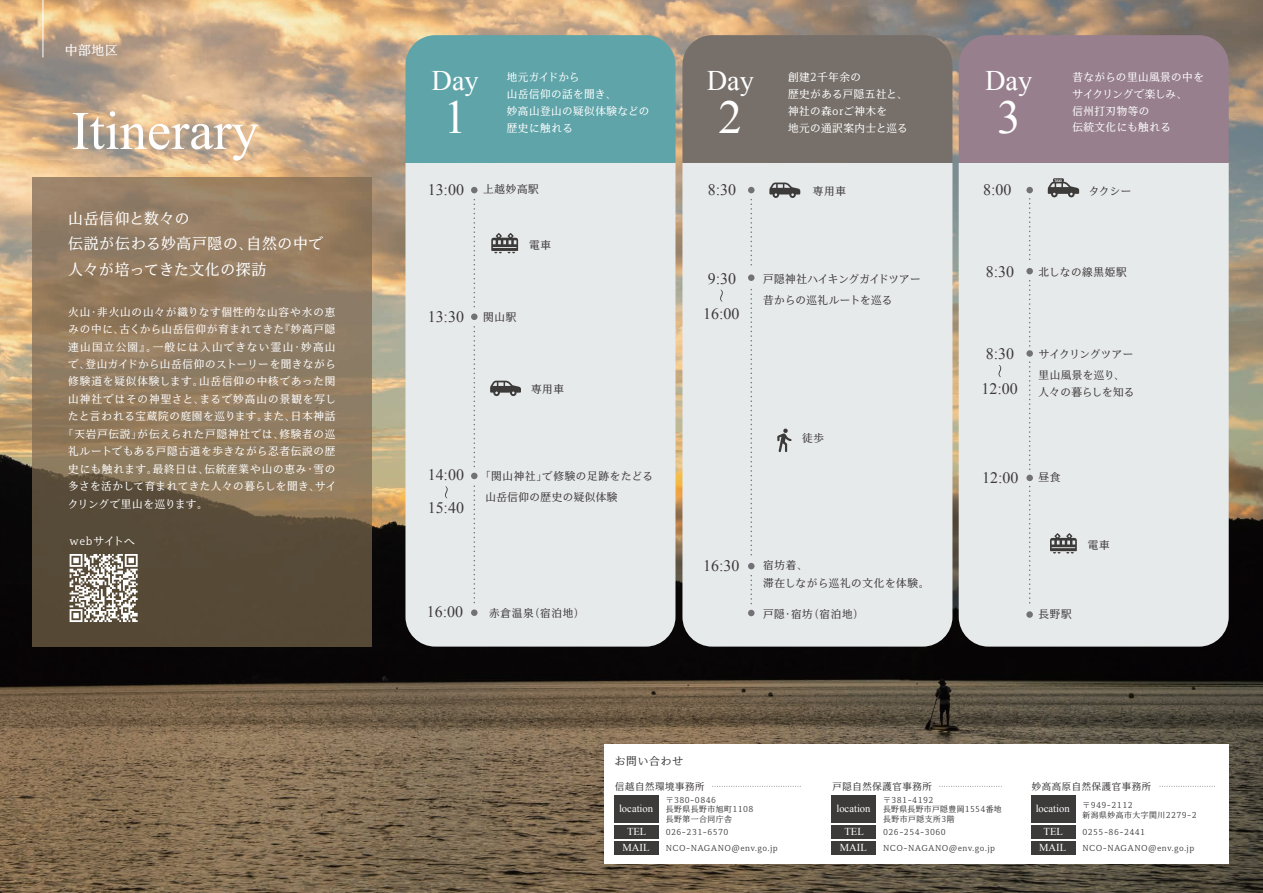
<style>
.page{position:relative;width:1263px;height:893px;background:#fff}
.page>*{position:absolute;margin:0;border:0;box-sizing:border-box;transform-origin:0 0}
.t1{font:54.3px "Times New Roman";color:#fff}
.t2{font:47.25px "Times New Roman";color:#fff}
.t3{font:28.35px "Times New Roman";color:#fff}
.t4{font:15.9px/32.8px "Times New Roman";color:#3d3a3a}
.t5{font:14.85px/26px "TPJPN National Parks Min R";letter-spacing:.04em;color:#fff}
.t6{font:12.9px "TPJPN National Parks Min R";color:#fff}
.t7{font:10.8px "TPJPN National Parks Min R";letter-spacing:-.01em;color:#3d3a3a}
.t8{font:10.65px/17px "TPJPN National Parks Min R";letter-spacing:.045em;color:#fff}
.t9{font:10.65px/17.4px "TPJPN National Parks Min R";letter-spacing:.055em;color:#3d3a3a}
.t10{font:10.65px "TPJPN National Parks Min R";letter-spacing:.065em;color:#fff}
.t11{font:10.65px "TPJPN National Parks Min R";letter-spacing:.07em;color:#fff}
.t12{font:10.65px/15.6px "Times New Roman";color:#fff;text-align:center}
.t13{font:10.65px/17.4px "TPJPN National Parks Min R";letter-spacing:.035em;color:#3d3a3a}
.t14{font:10.65px "TPJPN National Parks Min R";letter-spacing:.075em;color:#fff}
.t15{font:10.65px "TPJPN National Parks Min R";letter-spacing:.115em;color:#fff}
.t16{font:10.65px "TPJPN National Parks Min R";letter-spacing:.085em;color:#fff}
.t17{font:10.65px "TPJPN National Parks Min R";letter-spacing:.09em;color:#fff}
.t18{font:10.65px "TPJPN National Parks Min R";letter-spacing:.01em;color:#fff}
.t19{font:10.65px "TPJPN National Parks Min R";color:#3d3a3a}
.t20{font:10.65px "TPJPN National Parks Min R";letter-spacing:.02em;color:#fff}
.t21{font:9.45px "TPJPN National Parks Min R";letter-spacing:.06em;color:#3d3a3a}
.t22{font:7.8px/15.6px "TPJPN National Parks Min R";letter-spacing:.06em;color:#3d3a3a}
.t23{font:7.8px/9.8px "TPJPN National Parks Min R";letter-spacing:.04em;color:#3d3a3a}
.t24{font:3.9px "Clarika Pro Geo Dm";color:#fff}
.s1{font-size:10.8px}
</style>
<div class="page">
<img style="left:0;top:0;width:1263px;height:893px">
<div style="left:682px;top:163px;width:270px;height:484px;background:#e7eaeb"></div>
<div style="left:682px;top:35px;width:270px;height:128px;background:#77706a"></div>
<div style="left:405px;top:163px;width:270px;height:484px;background:#e7eaeb"></div>
<div style="left:405px;top:35px;width:270px;height:128px;background:#5ea4a9"></div>
<div style="left:959px;top:163px;width:270px;height:484px;background:#e7eaeb"></div>
<div style="left:959px;top:35px;width:270px;height:128px;background:#977f8d"></div>
<div style="left:604px;top:744px;width:625px;height:119px;background:#fff"></div>
<img style="left:32px;top:177px;width:340px;height:470px">
<hr style="left:43px;top:0;width:1px;height:57px;background:#fff">
<div style="left:832px;top:795px;width:44px;height:28px;background:#3d3a3a"></div>
<div style="left:832px;top:825px;width:44px;height:14px;background:#3d3a3a"></div>
<div style="left:832px;top:841px;width:44px;height:13px;background:#3d3a3a"></div>
<svg style="left:940px;top:786px;width:61px;height:1px"></svg>
<div style="left:614px;top:795px;width:45px;height:28px;background:#3d3a3a"></div>
<div style="left:614px;top:825px;width:45px;height:14px;background:#3d3a3a"></div>
<div style="left:614px;top:841px;width:45px;height:13px;background:#3d3a3a"></div>
<svg style="left:713px;top:786px;width:87px;height:1px"></svg>
<div style="left:1031px;top:795px;width:44px;height:28px;background:#3d3a3a"></div>
<div style="left:1031px;top:825px;width:44px;height:14px;background:#3d3a3a"></div>
<div style="left:1031px;top:841px;width:44px;height:13px;background:#3d3a3a"></div>
<svg style="left:1160px;top:786px;width:55px;height:1px"></svg>
<svg style="left:70px;top:554px;width:68px;height:68px"></svg>
<svg style="left:490px;top:381px;width:31px;height:15px"></svg>
<svg style="left:471px;top:187px;width:6px;height:6px"></svg>
<div style="left:471px;top:609px;width:6px;height:7px;background:#717176;border-radius:50%"></div>
<svg style="left:473px;top:200px;width:2px;height:110px"></svg>
<svg style="left:473px;top:486px;width:2px;height:119px"></svg>
<svg style="left:471px;top:327px;width:6px;height:152px"></svg>
<svg style="left:1053px;top:178px;width:11px;height:4px"></svg>
<svg style="left:1048px;top:182px;width:31px;height:15px"></svg>
<svg style="left:748px;top:187px;width:6px;height:6px"></svg>
<div style="left:748px;top:274px;width:6px;height:7px;background:#717176;border-radius:50%"></div>
<svg style="left:750px;top:200px;width:2px;height:68px"></svg>
<svg style="left:748px;top:576px;width:6px;height:40px"></svg>
<svg style="left:748px;top:290px;width:6px;height:279px;background:#dde0e2"></svg>
<div style="left:1026px;top:187px;width:7px;height:6px;background:#717176;border-radius:50%"></div>
<div style="left:1026px;top:611px;width:7px;height:7px;background:#717176;border-radius:50%"></div>
<svg style="left:1029px;top:362px;width:1px;height:109px"></svg>
<svg style="left:1029px;top:199px;width:1px;height:63px"></svg>
<svg style="left:1029px;top:281px;width:1px;height:66px"></svg>
<svg style="left:1029px;top:486px;width:1px;height:121px"></svg>
<svg style="left:445px;top:486px;width:3px;height:12px"></svg>
<div style="left:471px;top:313px;width:6px;height:7px;background:#717176;border-radius:50%"></div>
<svg style="left:720px;top:290px;width:3px;height:12px"></svg>
<div style="left:1026px;top:350px;width:7px;height:7px;background:#717176;border-radius:50%"></div>
<div style="left:1026px;top:268px;width:7px;height:6px;background:#717176;border-radius:50%"></div>
<svg style="left:998px;top:365px;width:3px;height:12px"></svg>
<div style="left:1026px;top:475px;width:7px;height:6px;background:#717176;border-radius:50%"></div>
<svg style="left:777px;top:429px;width:14px;height:23px"></svg>
<svg style="left:491px;top:233px;width:27px;height:20px"></svg>
<svg style="left:769px;top:183px;width:31px;height:15px"></svg>
<svg style="left:1050px;top:533px;width:27px;height:21px"></svg>
<p class="t6" style="left:65px;top:40px;width:55px">中部地区</p>
<h1 class="t1" style="left:71px;top:94px;width:189px">Itinerary</h1>
<h3 class="t5" style="left:68px;top:205px;width:256px">山岳信仰と数々の<br>伝説が伝わる妙高戸隠の、自然の中で人々が培ってきた文化の探訪</h3>
<p class="t14" style="left:68px;top:303px;width:269px">火山・非火山の山々が織りなす個性的な山容や水の恵</p>
<p class="t10" style="left:68px;top:321px;width:269px">みの中に、古くから山岳信仰が育まれてきた『妙高戸隠</p>
<p class="t15" style="left:68px;top:338px;width:269px">連山国立公園』。一般には入山できない霊山・妙高山</p>
<p class="t8" style="left:68px;top:355px;width:269px">で、登山ガイドから山岳信仰のストーリーを聞きながら</p>
<p class="t16" style="left:68px;top:373px;width:269px">修験道を疑似体験します。山岳信仰の中核であった関</p>
<p class="t17" style="left:68px;top:391px;width:269px">山神社ではその神聖さと、まるで妙高山の景観を写し</p>
<p class="t10" style="left:68px;top:408px;width:269px">たと言われる宝蔵院の庭園を巡ります。また、日本神話</p>
<p class="t11" style="left:63px;top:426px;width:274px">「天岩戸伝説」が伝えられた戸隠神社では、修験者の巡</p>
<p class="t10" style="left:68px;top:443px;width:269px">礼ルートでもある戸隠古道を歩きながら忍者伝説の歴</p>
<p class="t11" style="left:68px;top:461px;width:269px">史にも触れます。最終日は、伝統産業や山の恵み・雪の</p>
<p class="t8" style="left:68px;top:478px;width:270px">多さを活かして育まれてきた人々の暮らしを聞き、サイ</p>
<p class="t18" style="left:68px;top:495px;width:141px">クリングで里山を巡ります。</p>
<p class="t20" style="left:70px;top:533px;width:67px">webサイトへ</p>
<h3 class="t3" style="left:431px;top:61px;width:49px">Day</h3>
<h2 class="t2" style="left:443px;top:86px;width:25px">1</h2>
<p class="t8" style="left:507px;top:68px;width:144px">地元ガイドから<br>山岳信仰の話を聞き、<br>妙高山登山の疑似体験などの歴史に触れる</p>
<h3 class="t3" style="left:707px;top:61px;width:49px">Day</h3>
<h2 class="t2" style="left:719px;top:86px;width:25px">2</h2>
<p class="t8" style="left:788px;top:68px;width:121px">創建2千年余の<br>歴史がある戸隠五社と、神社の森orご神木を<br>地元の通訳案内士と巡る</p>
<h3 class="t3" style="left:985px;top:61px;width:49px">Day</h3>
<h2 class="t2" style="left:997px;top:86px;width:25px">3</h2>
<p class="t8" style="left:1072px;top:68px;width:133px">昔ながらの里山風景の中をサイクリングで楽しみ、<br>信州打刃物等の<br>伝統文化にも触れる</p>
<p class="t24" style="left:1054px;top:178px;width:9px">TAXI</p>
<h3 class="t4" style="left:428px;top:173px;width:38px">13:00</h3>
<p class="t9" style="left:483px;top:181px;width:57px">上越妙高駅</p>
<h3 class="t4" style="left:708px;top:173px;width:30px">8:30</h3>
<h3 class="t4" style="left:983px;top:173px;width:30px">8:00</h3>
<p class="t9" style="left:813px;top:182px;width:35px">専用車</p>
<p class="t9" style="left:1089px;top:182px;width:44px">タクシー</p>
<p class="t9" style="left:529px;top:236px;width:23px">電車</p>
<h3 class="t4" style="left:708px;top:262px;width:30px">9:30</h3>
<p class="t7" style="left:763px;top:271px;width:159px">戸隠神社ハイキングガイドツアー</p>
<h3 class="t4" style="left:986px;top:255px;width:30px">8:30</h3>
<p class="t9" style="left:1038px;top:263px;width:90px">北しなの線黒姫駅</p>
<p class="t13" style="left:763px;top:291px;width:131px">昔からの巡礼ルートを巡る</p>
<h3 class="t4" style="left:428px;top:300px;width:38px">13:30</h3>
<p class="t9" style="left:483px;top:308px;width:35px">関山駅</p>
<h3 class="t4" style="left:703px;top:297px;width:38px">16:00</h3>
<p class="t9" style="left:531px;top:380px;width:35px">専用車</p>
<h3 class="t4" style="left:986px;top:337px;width:30px">8:30</h3>
<h3 class="t4" style="left:981px;top:372px;width:38px">12:00</h3>
<p class="t19" style="left:1039px;top:345px;width:96px">サイクリングツアー</p>
<p class="t13" style="left:1038px;top:366px;width:97px">里山風景を巡り、人々の暮らしを知る</p>
<p class="t9" style="left:802px;top:429px;width:23px">徒歩</p>
<h3 class="t4" style="left:428px;top:458px;width:38px">14:00<br>15:40</h3>
<p class="t9" style="left:480px;top:467px;width:174px">「関山神社」で修験の足跡をたどる</p>
<p class="t9" style="left:485px;top:488px;width:134px">山岳信仰の歴史の疑似体験</p>
<h3 class="t4" style="left:982px;top:461px;width:38px">12:00</h3>
<p class="t9" style="left:1038px;top:469px;width:23px">昼食</p>
<p class="t9" style="left:1088px;top:536px;width:23px">電車</p>
<h3 class="t4" style="left:427px;top:595px;width:38px">16:00</h3>
<p class="t9" style="left:489px;top:605px;width:97px">赤倉温泉（宿泊地）</p>
<h3 class="t4" style="left:703px;top:549px;width:38px">16:30</h3>
<p class="t9" style="left:763px;top:556px;width:168px">宿坊着、<br>滞在しながら巡礼の文化を体験。</p>
<p class="t9" style="left:763px;top:605px;width:102px"><span class="s1">戸隠・</span>宿坊（宿泊地）</p>
<p class="t9" style="left:1038px;top:605px;width:35px">長野駅</p>
<p class="t9" style="left:615px;top:753px;width:70px">お問い合わせ</p>
<p class="t21" style="left:615px;top:779px;width:91px">信越自然環境事務所</p>
<p class="t22" style="left:666px;top:795px;width:89px;line-height:9.8px">〒380-0846<br>長野県長野市旭町1108長野第一合同庁舎</p>
<p class="t12" style="left:619px;top:800px;width:36px">location</p>
<p class="t12" style="left:622px;top:824px;width:29px">TEL<br>MAIL</p>
<p class="t22" style="left:666px;top:825px;width:114px">026-231-6570<br>NCO-NAGANO@env.go.jp</p>
<p class="t21" style="left:832px;top:779px;width:101px">戸隠自然保護官事務所</p>
<p class="t23" style="left:883px;top:795px;width:120px">〒381-4192<br>長野県長野市戸隠豊岡1554番地長野市戸隠支所3階</p>
<p class="t12" style="left:836px;top:800px;width:36px">location</p>
<p class="t12" style="left:840px;top:824px;width:29px">TEL<br>MAIL</p>
<p class="t22" style="left:883px;top:825px;width:114px">026-254-3060<br>NCO-NAGANO@env.go.jp</p>
<p class="t21" style="left:1032px;top:779px;width:121px">妙高高原自然保護官事務所</p>
<p class="t22" style="left:1082px;top:800px;width:116px;line-height:9.8px">〒949-2112<br>新潟県妙高市大字関川2279-2</p>
<p class="t12" style="left:1036px;top:800px;width:36px">location</p>
<p class="t12" style="left:1039px;top:824px;width:29px">TEL<br>MAIL</p>
<p class="t22" style="left:1082px;top:825px;width:114px">0255-86-2441<br>NCO-NAGANO@env.go.jp</p>
</div>
